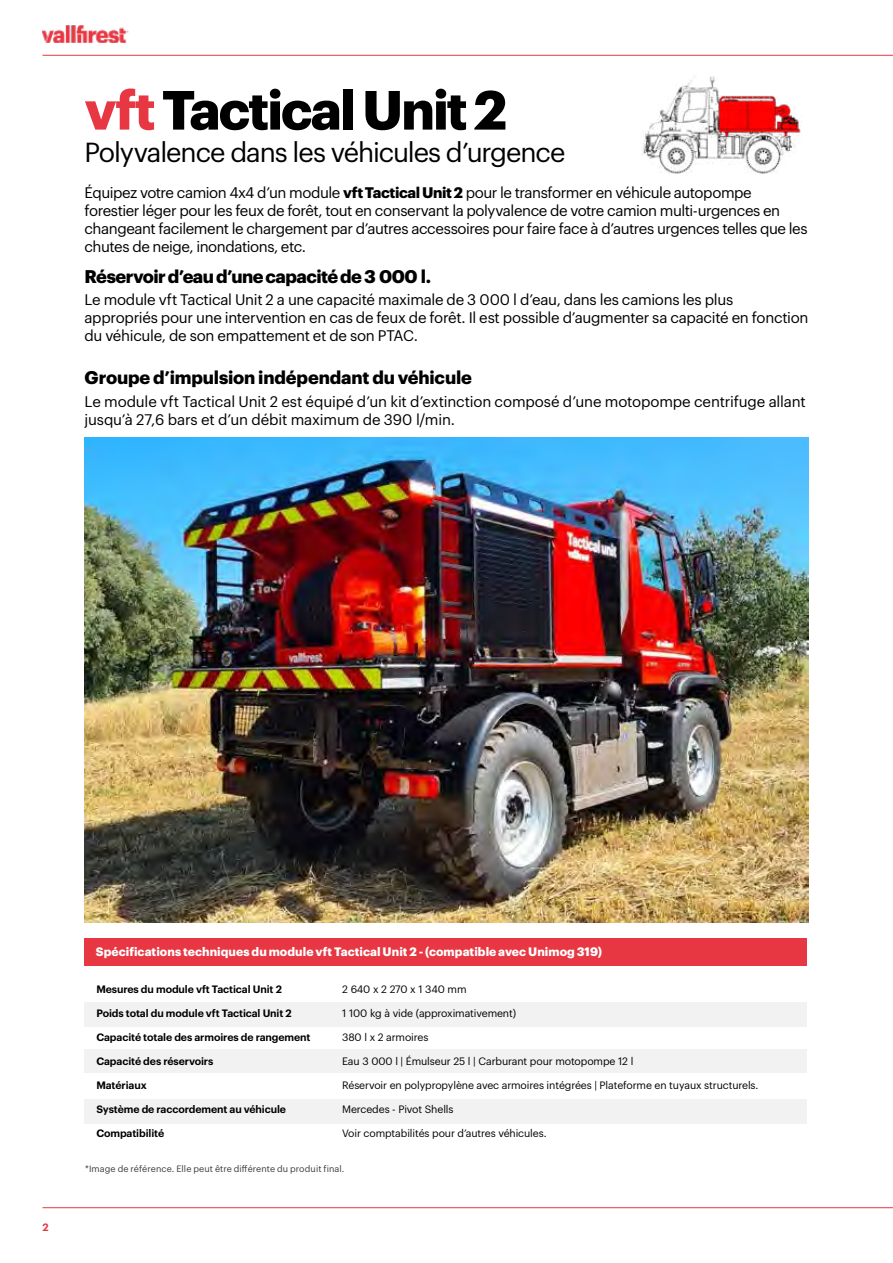
<style>
.page{position:relative;width:893px;height:1263px;background:#fff}
.page>*{position:absolute;margin:0;border:0;box-sizing:border-box;transform-origin:0 0}
.t1{font:700 54px "Graphik";letter-spacing:-.035em;color:#000}
.t2{font:27px "Graphik";letter-spacing:-.04em;color:#000}
.t3{font:700 18px "Graphik";letter-spacing:-.015em;color:#000}
.t4{font:15px/18px "Graphik";letter-spacing:-.02em;color:#000}
.t5{font:700 12px "Graphik";letter-spacing:.005em;color:#fff}
.t6{font:10.5px "Graphik";letter-spacing:-.01em;color:#000}
.t7{font:600 10.5px "Graphik";letter-spacing:-.01em;color:#000}
.t8{font:600 10.5px "Graphik";color:#e73743}
.t9{font:9px "Graphik";letter-spacing:.01em;color:#3c3c3b}
.s1{color:#e73743}
.s2{font-weight:700}
</style>
<div class="page">
<hr style="left:43px;top:55px;width:850px;height:1px;background:#e73743">
<img style="left:43px;top:26px;width:85px;height:17px">
<hr style="left:43px;top:1207px;width:850px;height:1px;background:#e73743">
<img style="left:85px;top:437px;width:723px;height:485px">
<img style="left:642px;top:76px;width:160px;height:98px">
<div style="left:84px;top:1002px;width:723px;height:24px;background:#f2f2f2"></div>
<div style="left:84px;top:1099px;width:723px;height:24px;background:#f2f2f2"></div>
<div style="left:84px;top:1049px;width:723px;height:24px;background:#f2f2f2"></div>
<div style="left:84px;top:938px;width:723px;height:28px;background:#e73743"></div>
<h1 class="t1" style="left:85px;top:68px;width:424px"><span class="s1">vft</span> Tactical Unit 2</h1>
<h2 class="t2" style="left:85px;top:132px;width:482px">Polyvalence dans les véhicules d’urgence</h2>
<p class="t4" style="left:85px;top:182px;width:725px">Équipez votre camion 4x4 d’un module <span class="s2">vft Tactical Unit 2</span> pour le transformer en véhicule autopompe forestier léger pour les feux de forêt, tout en conservant la polyvalence de votre camion multi-urgences en changeant facilement le chargement par d’autres accessoires pour faire face à d’autres urgences telles que les chutes de neige, inondations, etc.</p>
<p class="t3" style="left:85px;top:262px;width:348px">Réservoir d’eau d’une capacité de 3 000 l.</p>
<p class="t4" style="left:85px;top:289px;width:725px">Le module vft Tactical Unit 2 a une capacité maximale de 3 000 l d’eau, dans les camions les plus appropriés pour une intervention en cas de feux de forêt. Il est possible d’augmenter sa capacité en fonction du véhicule, de son empattement et de son PTAC.</p>
<p class="t3" style="left:85px;top:364px;width:389px">Groupe d’impulsion indépendant du véhicule</p>
<p class="t4" style="left:85px;top:391px;width:723px">Le module vft Tactical Unit 2 est équipé d’un kit d’extinction composé d’une motopompe centrifuge allant jusqu’à 27,6 bars et d’un débit maximum de 390 l/min.</p>
<p class="t8" style="left:43px;top:1219px;width:8px">2</p>
<p class="t5" style="left:96px;top:942px;width:508px">Spécifications techniques du module vft Tactical Unit 2 - (compatible avec Unimog 319)</p>
<p class="t7" style="left:96px;top:981px;width:187px">Mesures du module vft Tactical Unit 2</p>
<p class="t7" style="left:96px;top:1005px;width:197px">Poids total du module vft Tactical Unit 2</p>
<p class="t7" style="left:96px;top:1029px;width:216px">Capacité totale des armoires de rangement</p>
<p class="t7" style="left:96px;top:1053px;width:119px">Capacité des réservoirs</p>
<p class="t7" style="left:96px;top:1077px;width:52px">Matériaux</p>
<p class="t7" style="left:96px;top:1101px;width:191px">Système de raccordement au véhicule</p>
<p class="t7" style="left:96px;top:1125px;width:69px">Compatibilité</p>
<p class="t6" style="left:342px;top:981px;width:126px">2 640 x 2 270 x 1 340 mm</p>
<p class="t6" style="left:342px;top:1005px;width:175px">1 100 kg à vide (approximativement)</p>
<p class="t6" style="left:342px;top:1029px;width:88px">380 l x 2 armoires</p>
<p class="t6" style="left:342px;top:1053px;width:293px">Eau 3 000 l | Émulseur 25 l | Carburant pour motopompe 12 l</p>
<p class="t6" style="left:342px;top:1077px;width:418px">Réservoir en polypropylène avec armoires intégrées | Plateforme en tuyaux structurels.</p>
<p class="t6" style="left:342px;top:1101px;width:113px">Mercedes - Pivot Shells</p>
<p class="t6" style="left:342px;top:1125px;width:206px">Voir comptabilités pour d’autres véhicules.</p>
<p class="t9" style="left:85px;top:1162px;width:261px">*Image de référence. Elle peut être différente du produit final.</p>
</div>
